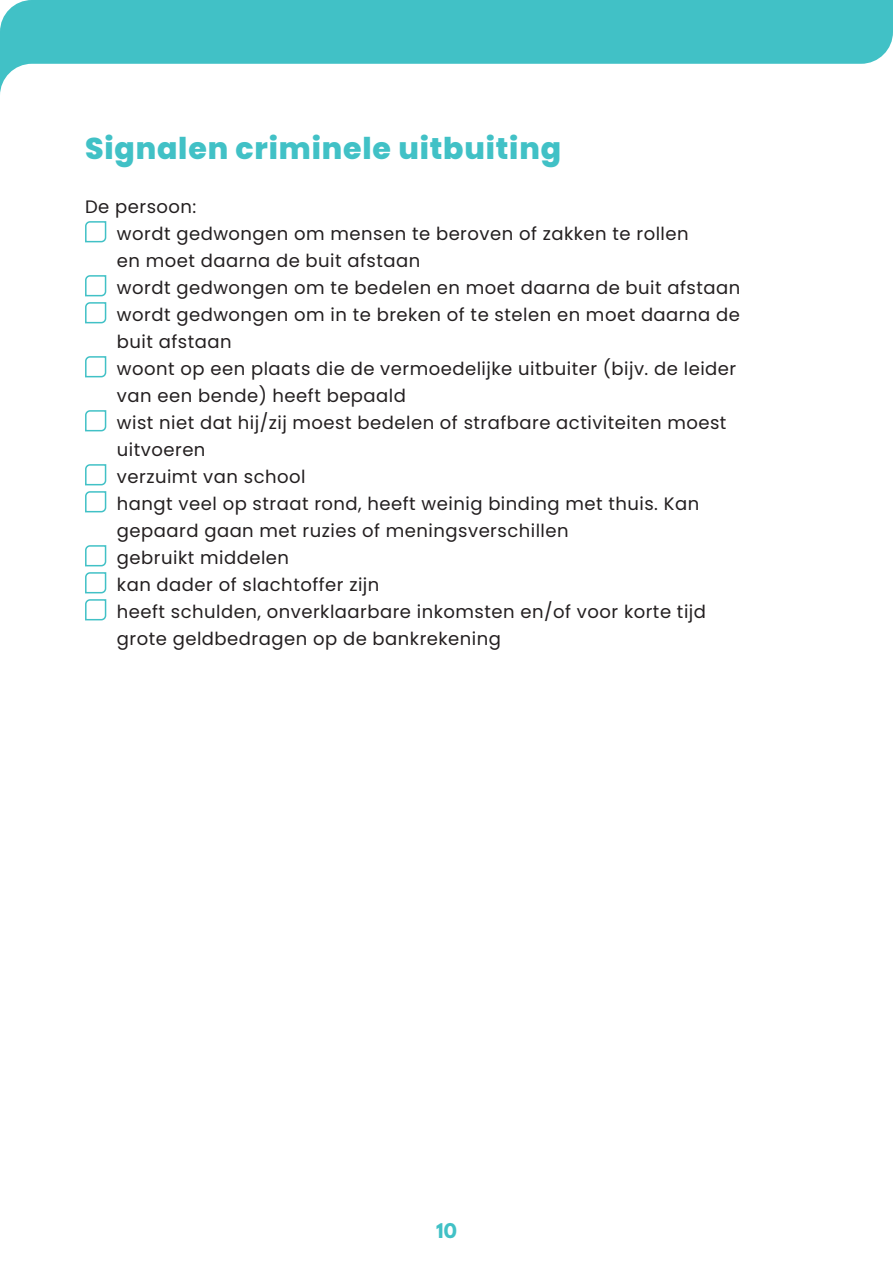
<style>
.page{position:relative;width:893px;height:1263px;background:#fff}
.page>*{position:absolute;margin:0;border:0;box-sizing:border-box;transform-origin:0 0}
.t1{font:800 30px "Poppins";letter-spacing:.025em;color:#41c1c6}
.t2{font:18px/27px "Poppins";letter-spacing:.025em;color:#231f20}
.t3{font:700 18px "League Spartan";color:#41c1c6}
</style>
<div class="page">
<svg style="left:0;top:0;width:893px;height:94px;fill:#41c1c6"></svg>
<svg style="left:85px;top:221px;width:22px;height:22px"></svg>
<svg style="left:85px;top:275px;width:22px;height:49px"></svg>
<svg style="left:85px;top:356px;width:22px;height:22px"></svg>
<svg style="left:85px;top:410px;width:22px;height:22px"></svg>
<svg style="left:85px;top:464px;width:22px;height:49px"></svg>
<svg style="left:85px;top:545px;width:22px;height:76px"></svg>
<p class="t1" style="left:85px;top:131px;width:478px">Signalen criminele uitbuiting</p>
<p class="t2" style="left:85px;top:193px;width:113px">De persoon:</p>
<p class="t2" style="left:117px;top:220px;width:573px">wordt gedwongen om mensen te beroven of zakken te rollen en moet daarna de buit afstaan</p>
<p class="t2" style="left:117px;top:274px;width:625px">wordt gedwongen om te bedelen en moet daarna de buit afstaan</p>
<p class="t2" style="left:117px;top:301px;width:624px">wordt gedwongen om in te breken of te stelen en moet daarna de buit afstaan</p>
<p class="t2" style="left:117px;top:355px;width:621px">woont op een plaats die de vermoedelijke uitbuiter (bijv. de leider van een bende) heeft bepaald</p>
<p class="t2" style="left:117px;top:409px;width:611px">wist niet dat hij/zij moest bedelen of strafbare activiteiten moest uitvoeren</p>
<p class="t2" style="left:117px;top:463px;width:190px">verzuimt van school</p>
<p class="t2" style="left:117px;top:490px;width:584px">hangt veel op straat rond, heeft weinig binding met thuis. Kan gepaard gaan met ruzies of meningsverschillen</p>
<p class="t2" style="left:117px;top:544px;width:174px">gebruikt middelen</p>
<p class="t2" style="left:117px;top:571px;width:264px">kan dader of slachtoffer zijn</p>
<p class="t2" style="left:117px;top:598px;width:591px">heeft schulden, onverklaarbare inkomsten en/of voor korte tijd grote geldbedragen op de bankrekening</p>
<p class="t3" style="left:436px;top:1216px;width:22px">10</p>
</div>
